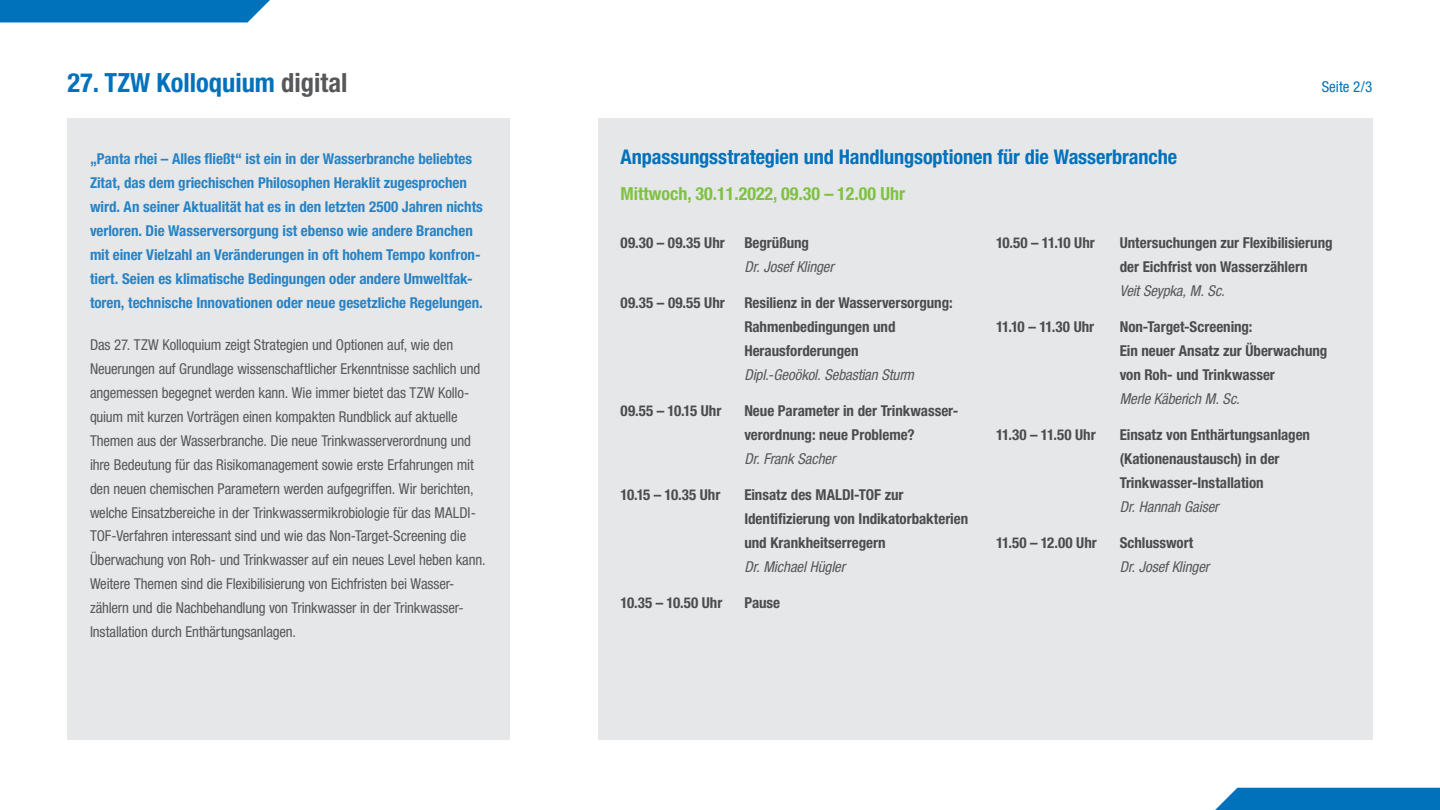
<style>
.page{position:relative;width:1440px;height:810px;background:#fff}
.page>*{position:absolute;margin:0;border:0;box-sizing:border-box;transform-origin:0 0}
.t1{font:700 condensed 26.47px "Helvetica Neue LT Pro";color:#0072bc}
.p_Erläuterungen{font:700 condensed 20.25px "Helvetica Neue LT Pro";letter-spacing:-.005em;color:#0072bc}
.t2{font:700 condensed 18px "Helvetica Neue LT Pro";color:#7fc241}
.p_Fließtext{font:condensed 15px/24px "Helvetica Neue LT Pro";letter-spacing:-.01em;color:#57585a}
.h5_neu{font:700 condensed 15px/24px "Helvetica Neue LT Pro";letter-spacing:-.005em;color:#4b4c4d}
.p_Fließtext-2{font:700 condensed 15px/24px "Helvetica Neue LT Pro";letter-spacing:-.005em;color:#2783c5}
.h5_Name{font:italic condensed 15px "Helvetica Neue LT Pro";letter-spacing:-.01em;color:#57585a}
.h5_neu-2{font:700 condensed 15px "Helvetica Neue LT Pro";letter-spacing:-.025em;color:#4b4c4d}
.h5_neu-3{font:700 condensed 15px "Helvetica Neue LT Pro";letter-spacing:.015em;color:#4b4c4d}
.t3{font:condensed 15px "Helvetica Neue LT Pro";color:#0072bc}
.s1{color:#57585a}
</style>
<div class="page">
<div style="left:598px;top:118px;width:774px;height:622px;background:#e6e7e9"></div>
<div style="left:68px;top:118px;width:442px;height:622px;background:#e6e7e9"></div>
<div style="left:1215px;top:788px;width:225px;height:22px;background:#0072bc"></div>
<div style="left:0;top:0;width:270px;height:22px;background:#0072bc"></div>
<h2 class="t1" style="left:68px;top:66px;width:281px">27. TZW Kolloquium <span class="s1">digital</span></h2>
<h2 class="t3" style="left:1322px;top:77px;width:52px">Seite 2/3</h2>
<p class="p_Fließtext-2" style="left:90px;top:146px;width:394px">„Panta rhei – Alles fließt“ ist ein in der Wasserbranche beliebtes Zitat, das dem griechischen Philosophen Heraklit zugesprochen wird. An seiner Aktualität hat es in den letzten 2500 Jahren nichts verloren. Die Wasserversorgung ist ebenso wie andere Branchen mit einer Vielzahl an Veränderungen in oft hohem Tempo konfron&shy;tiert. Seien es klimatische Bedingungen oder andere Umweltfak&shy;toren, technische Innovationen oder neue gesetzliche Regelungen.</p>
<p class="p_Fließtext" style="left:90px;top:332px;width:397px">Das 27. TZW Kolloquium zeigt Strategien und Optionen auf, wie den Neuerungen auf Grundlage wissenschaftlicher Erkenntnisse sachlich und angemessen begegnet werden kann. Wie immer bietet das TZW Kollo&shy;quium mit kurzen Vorträgen einen kompakten Rundblick auf aktuelle Themen aus der Wasserbranche. Die neue Trinkwasserverordnung und ihre Bedeutung für das Risikomanagement sowie erste Erfahrungen mit den neuen chemischen Parametern werden aufgegriffen. Wir berichten, welche Einsatzbereiche in der Trinkwassermikrobiologie für das MALDI-TOF-Verfahren interessant sind und wie das Non-Target-Screening die Überwachung von Roh- und Trinkwasser auf ein neues Level heben kann.<br>Weitere Themen sind die Flexibilisierung von Eichfristen bei Wasser&shy;zählern und die Nachbehandlung von Trinkwasser in der Trinkwasser-Installation durch Enthärtungsanlagen.</p>
<p class="p_Erläuterungen" style="left:621px;top:144px;width:558px">Anpassungsstrategien und Handlungsoptionen für die Wasserbranche</p>
<h3 class="t2" style="left:621px;top:182px;width:286px">Mittwoch, 30.11.2022, 09.30 – 12.00 Uhr</h3>
<p class="h5_neu-3" style="left:621px;top:233px;width:106px">09.30 – 09.35 Uhr</p>
<p class="h5_neu" style="left:744px;top:230px;width:66px">Begrüßung</p>
<p class="h5_Name" style="left:744px;top:258px;width:91px">Dr. Josef Klinger</p>
<p class="h5_neu" style="left:621px;top:290px;width:106px">09.35 – 09.55 Uhr</p>
<p class="h5_neu" style="left:744px;top:290px;width:210px">Resilienz in der Wasserversorgung:<br>Rahmenbedingungen und<br>Herausforderungen</p>
<p class="h5_Name" style="left:744px;top:366px;width:171px">Dipl.-Geoökol. Sebastian Sturm</p>
<p class="h5_neu" style="left:621px;top:398px;width:102px">09.55 – 10.15 Uhr</p>
<p class="h5_neu" style="left:744px;top:398px;width:216px">Neue Parameter in der Trinkwasser&shy;verordnung: neue Probleme?</p>
<p class="h5_Name" style="left:744px;top:450px;width:93px">Dr. Frank Sacher</p>
<p class="h5_neu-2" style="left:621px;top:485px;width:101px">10.15 – 10.35 Uhr</p>
<p class="h5_neu" style="left:744px;top:482px;width:225px">Einsatz des MALDI-TOF zur<br>Identifizierung von Indikatorbakterien und Krankheitserregern</p>
<p class="h5_Name" style="left:744px;top:558px;width:102px">Dr. Michael Hügler</p>
<p class="h5_neu" style="left:621px;top:590px;width:103px">10.35 – 10.50 Uhr</p>
<p class="h5_neu" style="left:744px;top:590px;width:37px">Pause</p>
<p class="h5_neu-2" style="left:996px;top:233px;width:100px">10.50 – 11.10 Uhr</p>
<p class="h5_neu" style="left:1120px;top:230px;width:214px">Untersuchungen zur Flexibilisierung der Eichfrist von Wasserzählern</p>
<p class="h5_Name" style="left:1120px;top:282px;width:107px">Veit Seypka, M. Sc.</p>
<p class="h5_neu-2" style="left:996px;top:317px;width:100px">11.10 – 11.30 Uhr</p>
<p class="h5_neu" style="left:1120px;top:314px;width:209px">Non-Target-Screening:<br>Ein neuer Ansatz zur Überwachung von Roh- und Trinkwasser</p>
<p class="h5_Name" style="left:1120px;top:390px;width:122px">Merle Käberich M. Sc.</p>
<p class="h5_neu" style="left:996px;top:422px;width:101px">11.30 – 11.50 Uhr</p>
<p class="h5_neu" style="left:1120px;top:422px;width:192px">Einsatz von Enthärtungsanlagen (Kationenaustausch) in der<br>Trinkwasser-Installation</p>
<p class="h5_Name" style="left:1120px;top:498px;width:100px">Dr. Hannah Gaiser</p>
<p class="h5_neu" style="left:996px;top:530px;width:102px">11.50 – 12.00 Uhr</p>
<p class="h5_neu" style="left:1120px;top:530px;width:75px">Schlusswort</p>
<p class="h5_Name" style="left:1120px;top:558px;width:91px">Dr. Josef Klinger</p>
</div>
